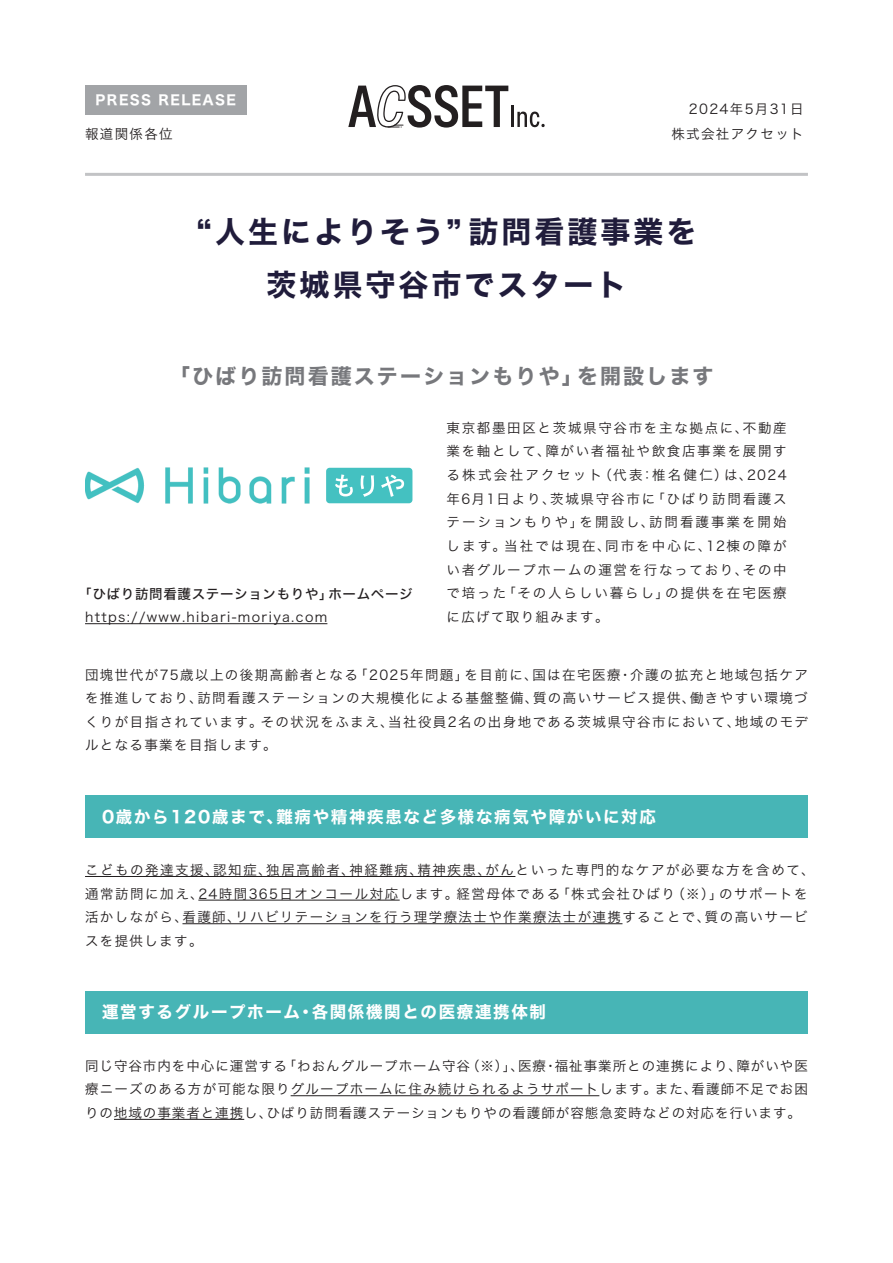
<style>
.page{position:relative;width:893px;height:1263px;background:#fff}
.page>*{position:absolute;margin:0;border:0;box-sizing:border-box;transform-origin:0 0}
.t1{font:30px/52.5px "Hira Kaku Std N W7";letter-spacing:.1em;color:#201c3b;text-align:center}
.t2{font:21px "Hira Kaku Std N W7";letter-spacing:.1em;color:#77787c}
.t3{font:16.5px "Hira Kaku Std N W7";letter-spacing:.1em;color:#fff}
.t4{font:13.5px/23.7px "Hira Kaku Std N W3";letter-spacing:.105em;color:#231f20;text-align:justify}
.t5{font:13.5px "Hira Kaku Std N W5";letter-spacing:.05em;color:#231f20}
.t6{font:13.5px "Hira Kaku Std N W7";letter-spacing:.1em;color:#fff}
</style>
<div class="page">
<div style="left:85px;top:85px;width:162px;height:30px;background:#a2a4a7"></div>
<hr style="left:85px;top:623px;width:242px;height:1px;background:#231f20">
<hr style="left:85px;top:876px;width:430px;height:1px;background:#231f20">
<hr style="left:198px;top:900px;width:202px;height:1px;background:#231f20">
<hr style="left:182px;top:923px;width:440px;height:1px;background:#231f20">
<hr style="left:511px;top:106px;width:2px;height:21px;background:#231f20">
<svg style="left:517px;top:112px;width:28px;height:15px"></svg>
<svg style="left:348px;top:85px;width:160px;height:43px"></svg>
<div style="left:85px;top:795px;width:723px;height:43px;background:#47b5b6"></div>
<hr style="left:291px;top:1095px;width:308px;height:1px;background:#231f20">
<hr style="left:114px;top:1119px;width:130px;height:1px;background:#231f20">
<div style="left:85px;top:991px;width:723px;height:42px;background:#47b5b6"></div>
<hr style="left:85px;top:173px;width:723px;height:3px;background:#c2c3c5">
<img style="left:85px;top:468px;width:224px;height:35px">
<svg style="left:326px;top:468px;width:86px;height:35px;background:#5cc9c9"></svg>
<p class="t6" style="left:96px;top:90px;width:142px">PRESS RELEASE</p>
<p class="t4" style="left:85px;top:122px;width:89px">報道関係各位</p>
<p class="t4" style="left:689px;top:97px;width:116px">2024年5月31日</p>
<p class="t4" style="left:671px;top:122px;width:134px">株式会社アクセット</p>
<h1 class="t1" style="left:197px;top:207px;width:501px">“人生によりそう”訪問看護事業を茨城県守谷市でスタート</h1>
<h2 class="t2" style="left:169px;top:360px;width:546px">「ひばり訪問看護ステーションもりや」を開設します</h2>
<p class="t4" style="left:446px;top:416px;width:342px">東京都墨田区と茨城県守谷市を主な拠点に、不動産業を軸として、障がい者福祉や飲食店事業を展開する株式会社アクセット（代表：椎名健仁）は、2024年6月1日より、茨城県守谷市に「ひばり訪問看護ステーションもりや」を開設し、訪問看護事業を開始します。当社では現在、同市を中心に、12棟の障がい者グループホームの運営を行なっており、その中で培った「その人らしい暮らし」の提供を在宅医療に広げて取り組みます。</p>
<p class="t5" style="left:78px;top:583px;width:336px">「ひばり訪問看護ステーションもりや」ホームページ</p>
<p class="t4" style="left:85px;top:605px;width:244px">https://www.hibari-moriya.com</p>
<p class="t4" style="left:85px;top:662px;width:724px">団塊世代が75歳以上の後期高齢者となる「2025年問題」を目前に、国は在宅医療・介護の拡充と地域包括ケアを推進しており、訪問看護ステーションの大規模化による基盤整備、質の高いサービス提供、働きやすい環境づくりが目指されています。その状況をふまえ、当社役員2名の出身地である茨城県守谷市において、地域のモデルとなる事業を目指します。</p>
<p class="t3" style="left:102px;top:803px;width:555px">0歳から120歳まで、難病や精神疾患など多様な病気や障がいに対応</p>
<p class="t4" style="left:85px;top:858px;width:731px;text-align:left">こどもの発達支援、認知症、独居高齢者、神経難病、精神疾患、がんといった専門的なケアが必要な方を含めて、通常訪問に加え、24時間365日オンコール対応します。経営母体である「株式会社ひばり（※）」のサポートを活かしながら、看護師、リハビリテーションを行う理学療法士や作業療法士が連携することで、質の高いサービスを提供します。</p>
<p class="t3" style="left:102px;top:999px;width:445px">運営するグループホーム・各関係機関との医療連携体制</p>
<p class="t4" style="left:85px;top:1054px;width:724px">同じ守谷市内を中心に運営する「わおんグループホーム守谷（※）」、医療・福祉事業所との連携により、障がいや医療ニーズのある方が可能な限りグループホームに住み続けられるようサポートします。また、看護師不足でお困りの地域の事業者と連携し、ひばり訪問看護ステーションもりやの看護師が容態急変時などの対応を行います。</p>
</div>
